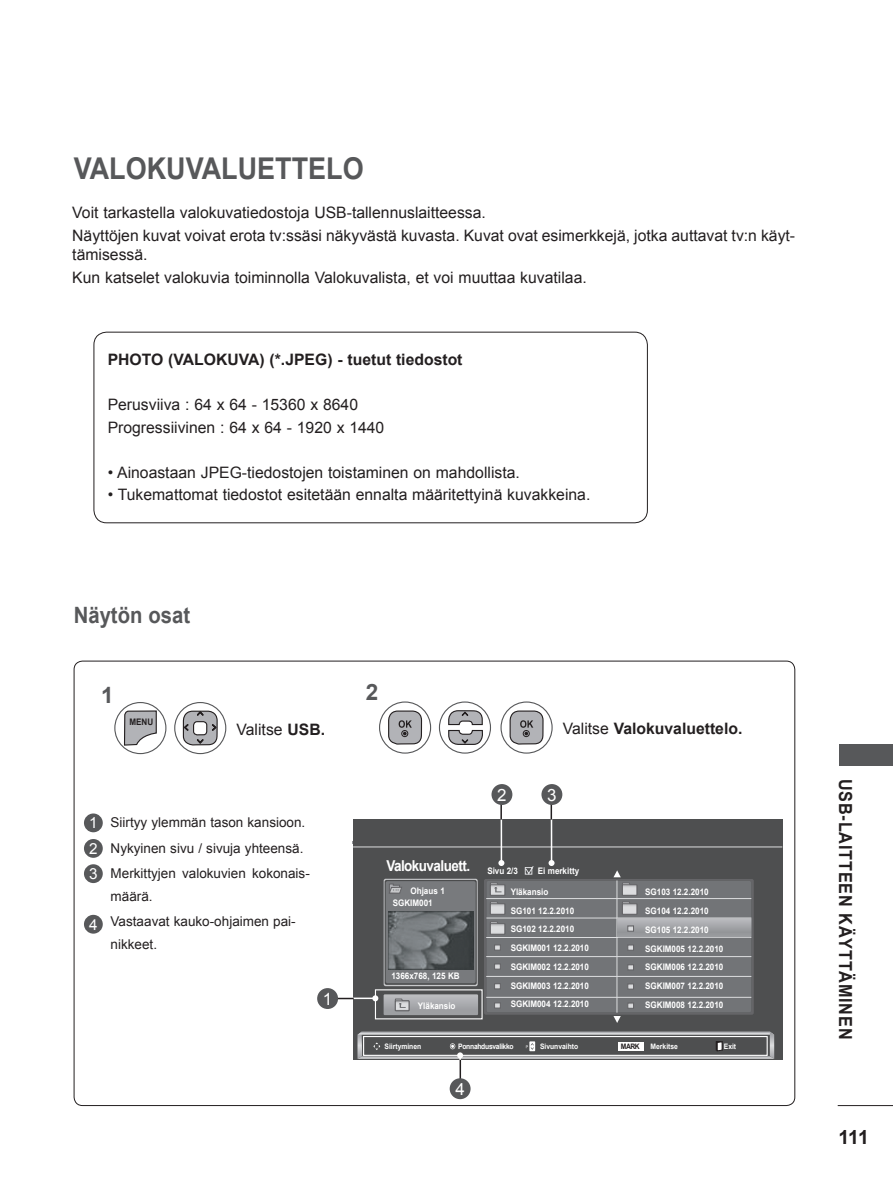
<style>
.page{position:relative;width:893px;height:1191px;background:#fff}
.page>*{position:absolute;margin:0;border:0;box-sizing:border-box;transform-origin:0 0}
.contents_body_head_2{font:700 30px "Arial";color:#57585a;scale:.9 1}
.contents_body_head_1{font:700 22.5px "Arial";color:#57585a;scale:.9 1}
.body_main{font:700 22.5px "Arial";color:#57585a}
.t1{font:700 19.5px "Arial";color:#231f20}
.t2{font:700 18px "Arial";letter-spacing:.05em;color:#231f20;scale:.9 1}
.body_main-2{font:16.95px "Arial";color:#fff}
.body_main-3{font:15.75px/19.5px "Arial";color:#231f20}
.body_main-4{font:700 15.75px "Arial";color:#231f20}
.body_main-5{font:15.3px "Arial";color:#fff}
.OSD_main_menu_8pt{font:700 15px "Arial";letter-spacing:-.04em;color:#fff;scale:.9 1}
.body_main-6{font:13.5px/22.5px "Arial";color:#231f20}
.OSD_source_menu_6pt{font:700 9px "Arial";color:#fff;scale:.9 1}
.OSD_selete_white_6pt{font:700 9px "Arial";color:#fff;scale:.9 1}
.t3{font:700 9px "Arial";color:#231f20;scale:.9 1}
.OSD_selete_white_6pt-2{font:700 7.5px "Arial";color:#fff;scale:.9 1}
.OSD_selete_white_6pt-3{font:700 7.5px "Arial";letter-spacing:-.04em;color:#fff;scale:.9 1}
.OSD_selete_white_6pt-4{font:700 7.5px "Arial";color:#231f20;scale:.9 1}
.s1{font-weight:700}
.s2{font-weight:400}
</style>
<div class="page">
<hr style="left:838px;top:1105px;width:55px;height:1px;background:#231f20">
<div style="left:839px;top:744px;width:54px;height:21px;background:#57585a"></div>
<div style="left:353px;top:818px;width:429px;height:241px;background:#4e4f50"></div>
<svg style="left:384px;top:878px;width:94px;height:108px"></svg>
<svg style="left:385px;top:880px;width:92px;height:104px"></svg>
<div style="left:386px;top:881px;width:90px;height:102px;background:#787a7d;border-radius:2px"></div>
<svg style="left:384px;top:994px;width:94px;height:21px;background:#a7a8ac"></svg>
<svg style="left:389px;top:883px;width:13px;height:10px"></svg>
<img style="left:388px;top:911px;width:86px;height:58px">
<hr style="left:353px;top:846px;width:429px;height:1px;background:#dcdddf">
<div style="left:94px;top:332px;width:554px;height:191px;border:1px solid #231f20;border-radius:13px"></div>
<div style="left:439px;top:701px;width:52px;height:52px;border:1px solid #57585a;border-radius:50%"></div>
<svg style="left:448px;top:709px;width:36px;height:36px"></svg>
<svg style="left:182px;top:710px;width:37px;height:36px"></svg>
<div style="left:174px;top:702px;width:52px;height:52px;border:1px solid #57585a;border-radius:50%"></div>
<div style="left:379px;top:701px;width:52px;height:52px;border:1px solid #57585a;border-radius:50%"></div>
<svg style="left:387px;top:710px;width:36px;height:35px"></svg>
<div style="left:500px;top:701px;width:53px;height:52px;border:1px solid #57585a;border-radius:50%"></div>
<svg style="left:509px;top:710px;width:35px;height:35px"></svg>
<div style="left:114px;top:702px;width:52px;height:52px;border:1px solid #57585a;border-radius:50%"></div>
<svg style="left:123px;top:710px;width:34px;height:36px"></svg>
<div style="left:84px;top:813px;width:19px;height:19px;background:#57585a;border-radius:50%"></div>
<div style="left:84px;top:839px;width:19px;height:19px;background:#57585a;border-radius:50%"></div>
<div style="left:84px;top:864px;width:19px;height:19px;background:#57585a;border-radius:50%"></div>
<div style="left:84px;top:914px;width:19px;height:19px;background:#57585a;border-radius:50%"></div>
<div style="left:375px;top:989px;width:108px;height:30px;border:1px solid #fff"></div>
<hr style="left:353px;top:997px;width:22px;height:2px;background:#fff">
<svg style="left:372px;top:995px;width:6px;height:6px"></svg>
<hr style="left:501px;top:819px;width:1px;height:44px;background:#fff">
<hr style="left:551px;top:819px;width:1px;height:44px;background:#fff">
<hr style="left:333px;top:997px;width:20px;height:2px;background:#231f20">
<hr style="left:500px;top:798px;width:2px;height:21px;background:#231f20">
<svg style="left:551px;top:805px;width:1px;height:14px"></svg>
<div style="left:317px;top:988px;width:21px;height:21px;background:#57585a;border-radius:50%"></div>
<div style="left:450px;top:1078px;width:21px;height:21px;background:#57585a;border-radius:50%"></div>
<div style="left:491px;top:784px;width:21px;height:21px;background:#57585a;border-radius:50%"></div>
<div style="left:541px;top:784px;width:21px;height:21px;background:#57585a;border-radius:50%"></div>
<svg style="left:357px;top:1031px;width:417px;height:57px"></svg>
<svg style="left:484px;top:860px;width:270px;height:163px"></svg>
<p class="contents_body_head_2" style="left:74px;top:148px;width:324px">VALOKUVALUETTELO</p>
<p class="body_main-3" style="left:72px;top:203px;width:415px">Voit tarkastella valokuvatiedostoja USB-tallennuslaitteessa.</p>
<p class="body_main-3" style="left:72px;top:226px;width:724px">Näyttöjen kuvat voivat erota tv:ssäsi näkyvästä kuvasta. Kuvat ovat esimerkkejä, jotka auttavat tv:n käyt&shy;tämisessä.</p>
<p class="body_main-3" style="left:72px;top:268px;width:516px">Kun katselet valokuvia toiminnolla Valokuvalista, et voi muuttaa kuvatilaa.</p>
<p class="body_main-4" style="left:108px;top:349px;width:356px">PHOTO (VALOKUVA) (*.JPEG) - tuetut tiedostot</p>
<p class="body_main-3" style="left:108px;top:395px;width:252px">Perusviiva : 64 x 64 - 15360 x 8640</p>
<p class="body_main-3" style="left:108px;top:418px;width:278px">Progressiivinen : 64 x 64 - 1920 x 1440</p>
<p class="body_main-3" style="left:108px;top:463px;width:414px">• Ainoastaan JPEG-tiedostojen toistaminen on mahdollista.</p>
<p class="body_main-3" style="left:108px;top:485px;width:484px">• Tukemattomat tiedostot esitetään ennalta määritettyinä kuvakkeina.</p>
<p class="contents_body_head_1" style="left:74px;top:600px;width:131px">Näytön osat</p>
<p class="body_main" style="left:101px;top:680px;width:14px">1</p>
<p class="body_main" style="left:366px;top:677px;width:14px">2</p>
<p class="t3" style="left:129px;top:715px;width:28px">MENU</p>
<p class="body_main-3" style="left:237px;top:720px;width:90px">Valitse <span class="s1">USB.</span></p>
<p class="body_main-4" style="left:563px;top:718px;width:181px"><span class="s2">Valitse</span> Valokuvaluettelo.</p>
<p class="body_main-5" style="left:89px;top:813px;width:10px">1</p>
<p class="body_main-5" style="left:89px;top:838px;width:10px">2</p>
<p class="body_main-5" style="left:89px;top:864px;width:10px">3</p>
<p class="body_main-5" style="left:89px;top:914px;width:10px">4</p>
<p class="body_main-6" style="left:111px;top:811px;width:196px">Siirtyy ylemmän tason kansioon.</p>
<p class="body_main-6" style="left:111px;top:837px;width:194px">Nykyinen sivu / sivuja yhteensä.</p>
<p class="body_main-6" style="left:111px;top:862px;width:201px">Merkittyjen valokuvien kokonais&shy;määrä.</p>
<p class="body_main-6" style="left:111px;top:910px;width:187px">Vastaavat kauko-ohjaimen pai&shy;nikkeet.</p>
<p class="body_main-2" style="left:323px;top:987px;width:11px">1</p>
<p class="body_main-2" style="left:497px;top:783px;width:11px">2</p>
<p class="body_main-2" style="left:547px;top:783px;width:11px">3</p>
<p class="OSD_main_menu_8pt" style="left:386px;top:856px;width:95px">Valokuvaluett.</p>
<p class="OSD_source_menu_6pt" style="left:487px;top:865px;width:36px">Sivu 2/3</p>
<p class="OSD_selete_white_6pt" style="left:410px;top:884px;width:40px">Ohjaus 1</p>
<p class="OSD_selete_white_6pt" style="left:393px;top:896px;width:46px">SGKIM001</p>
<p class="OSD_source_menu_6pt" style="left:538px;top:865px;width:48px">Ei merkitty</p>
<p class="OSD_source_menu_6pt" style="left:511px;top:885px;width:43px">Yläkansio</p>
<p class="OSD_source_menu_6pt" style="left:511px;top:904px;width:72px">SG101 12.2.2010</p>
<p class="OSD_source_menu_6pt" style="left:511px;top:923px;width:72px">SG102 12.2.2010</p>
<p class="OSD_source_menu_6pt" style="left:511px;top:942px;width:88px">SGKIM001 12.2.2010</p>
<p class="OSD_source_menu_6pt" style="left:511px;top:960px;width:88px">SGKIM002 12.2.2010</p>
<p class="OSD_source_menu_6pt" style="left:511px;top:979px;width:88px">SGKIM003 12.2.2010</p>
<p class="OSD_source_menu_6pt" style="left:511px;top:998px;width:88px">SGKIM004 12.2.2010</p>
<p class="OSD_selete_white_6pt" style="left:391px;top:969px;width:77px">1366x768, 125 KB</p>
<p class="OSD_source_menu_6pt" style="left:418px;top:1000px;width:43px">Yläkansio</p>
<p class="OSD_source_menu_6pt" style="left:645px;top:886px;width:72px">SG103 12.2.2010</p>
<p class="OSD_source_menu_6pt" style="left:645px;top:905px;width:72px">SG104 12.2.2010</p>
<p class="OSD_source_menu_6pt" style="left:645px;top:923px;width:72px">SG105 12.2.2010</p>
<p class="OSD_source_menu_6pt" style="left:645px;top:942px;width:88px">SGKIM005 12.2.2010</p>
<p class="OSD_source_menu_6pt" style="left:645px;top:961px;width:88px">SGKIM006 12.2.2010</p>
<p class="OSD_source_menu_6pt" style="left:645px;top:980px;width:88px">SGKIM007 12.2.2010</p>
<p class="OSD_source_menu_6pt" style="left:645px;top:998px;width:88px">SGKIM008 12.2.2010</p>
<p class="OSD_selete_white_6pt-2" style="left:385px;top:1041px;width:42px">Siirtyminen</p>
<p class="OSD_selete_white_6pt-3" style="left:458px;top:1041px;width:63px">Ponnahdusvalikko</p>
<p class="OSD_selete_white_6pt-2" style="left:540px;top:1041px;width:44px">Sivunvaihto</p>
<p class="OSD_selete_white_6pt-4" style="left:621px;top:1041px;width:23px">MARK</p>
<p class="OSD_selete_white_6pt-2" style="left:651px;top:1041px;width:32px">Merkitse</p>
<p class="OSD_selete_white_6pt-2" style="left:724px;top:1041px;width:15px">Exit</p>
<p class="body_main-2" style="left:455px;top:1077px;width:11px">4</p>
<p class="t2" style="left:857px;top:779px;width:291px;rotate:90deg">USB-LAITTEEN KÄYTTÄMINEN</p>
<p class="t1" style="left:838px;top:1124px;width:32px">111</p>
</div>
